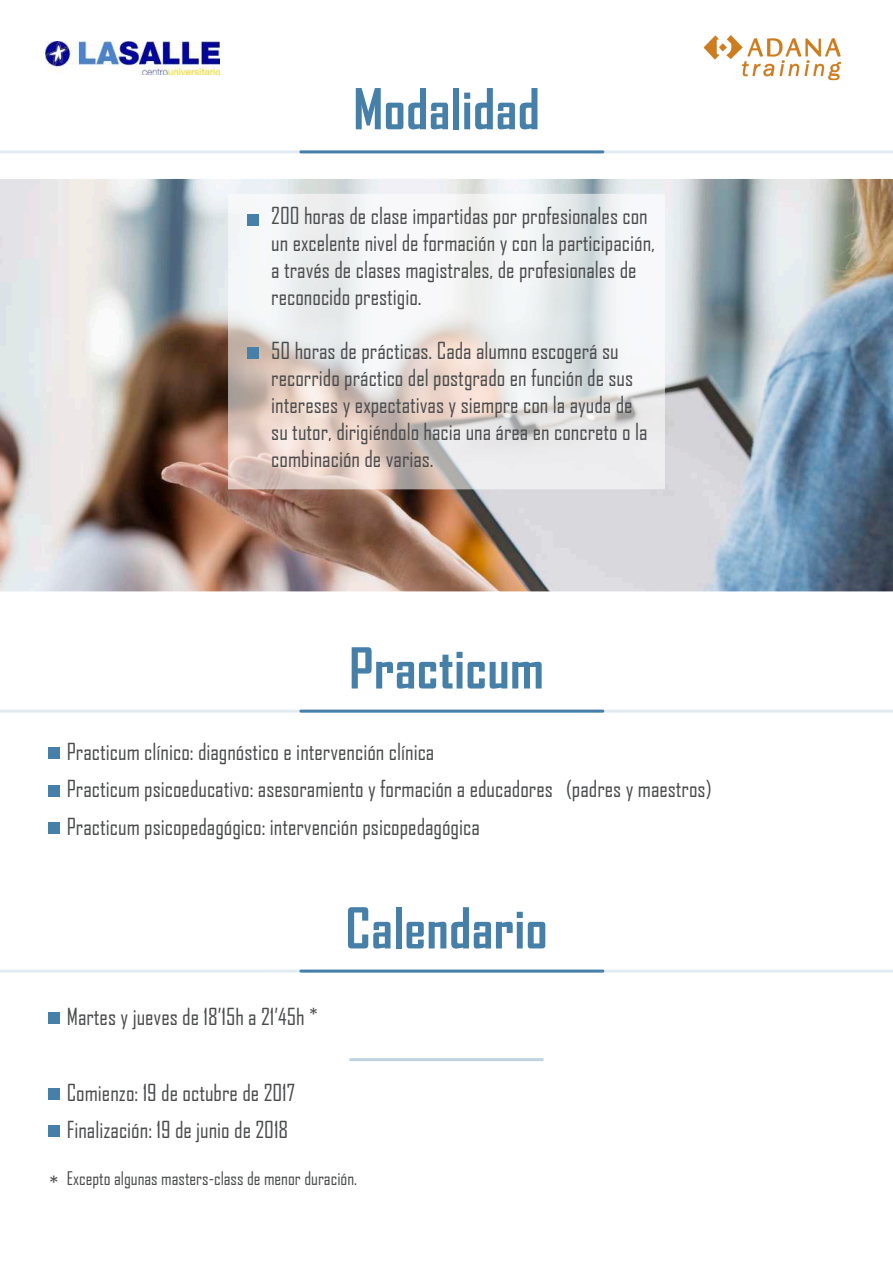
<style>
.page{position:relative;width:893px;height:1263px;background:#fff}
.page>*{position:absolute;margin:0;border:0;box-sizing:border-box;transform-origin:0 0}
.t1{font:700 54px "Agency FB";letter-spacing:.01em;color:#4680a9}
.t2{font:24px "Agency FB";color:#4b4c4d}
.t3{font:22.5px/27px "Agency FB";color:#4b4c4d}
.t4{font:18px "Agency FB";color:#4b4c4d}
</style>
<div class="page">
<hr style="left:0;top:150px;width:893px;height:3px;background:#4680a9">
<hr style="left:0;top:710px;width:893px;height:3px;background:#4680a9">
<hr style="left:0;top:969px;width:893px;height:3px;background:#4680a9">
<img style="left:0;top:179px;width:893px;height:412px">
<hr style="left:349px;top:1058px;width:194px;height:3px;background:#4680a9">
<div style="left:48px;top:1012px;width:12px;height:12px;background:#4680a9"></div>
<div style="left:48px;top:1087px;width:12px;height:12px;background:#4680a9"></div>
<div style="left:48px;top:747px;width:12px;height:12px;background:#4680a9"></div>
<div style="left:48px;top:1125px;width:12px;height:12px;background:#4680a9"></div>
<div style="left:48px;top:785px;width:12px;height:11px;background:#4680a9"></div>
<div style="left:48px;top:822px;width:12px;height:12px;background:#4680a9"></div>
<img style="left:703px;top:35px;width:139px;height:46px">
<img style="left:45px;top:41px;width:175px;height:34px">
<h1 class="t1" style="left:353px;top:75px;width:188px">Modalidad</h1>
<p class="t3" style="left:271px;top:202px;width:385px">200 horas de clase impartidas por profesionales con un excelente nivel de formación y con la participación, a través de clases magistrales, de profesionales de reconocido prestigio.</p>
<p class="t3" style="left:271px;top:337px;width:378px">50 horas de prácticas. Cada alumno escogerá su recorrido práctico del postgrado en función de sus intereses y expectativas y siempre con la ayuda de su tutor, dirigiéndolo hacia una área en concreto o la combinación de varias.</p>
<h1 class="t1" style="left:349px;top:635px;width:196px">Practicum</h1>
<p class="t3" style="left:67px;top:732px;width:646px;line-height:37.7px">Practicum clínico: diagnóstico e intervención clínica<br>Practicum psicoeducativo: asesoramiento y formación a educadores (padres y maestros)<br>Practicum psicopedagógico: intervención psicopedagógica</p>
<h1 class="t1" style="left:345px;top:895px;width:204px">Calendario</h1>
<p class="t3" style="left:67px;top:1003px;width:253px">Martes y jueves de 18’15h a 21’45h *</p>
<p class="t2" style="left:49px;top:1170px;width:11px">*</p>
<p class="t3" style="left:67px;top:1073px;width:230px;line-height:37.7px">Comienzo: 19 de octubre de 2017<br>Finalización: 19 de junio de 2018</p>
<p class="t4" style="left:67px;top:1168px;width:292px">Excepto algunas masters-class de menor duración.</p>
</div>
